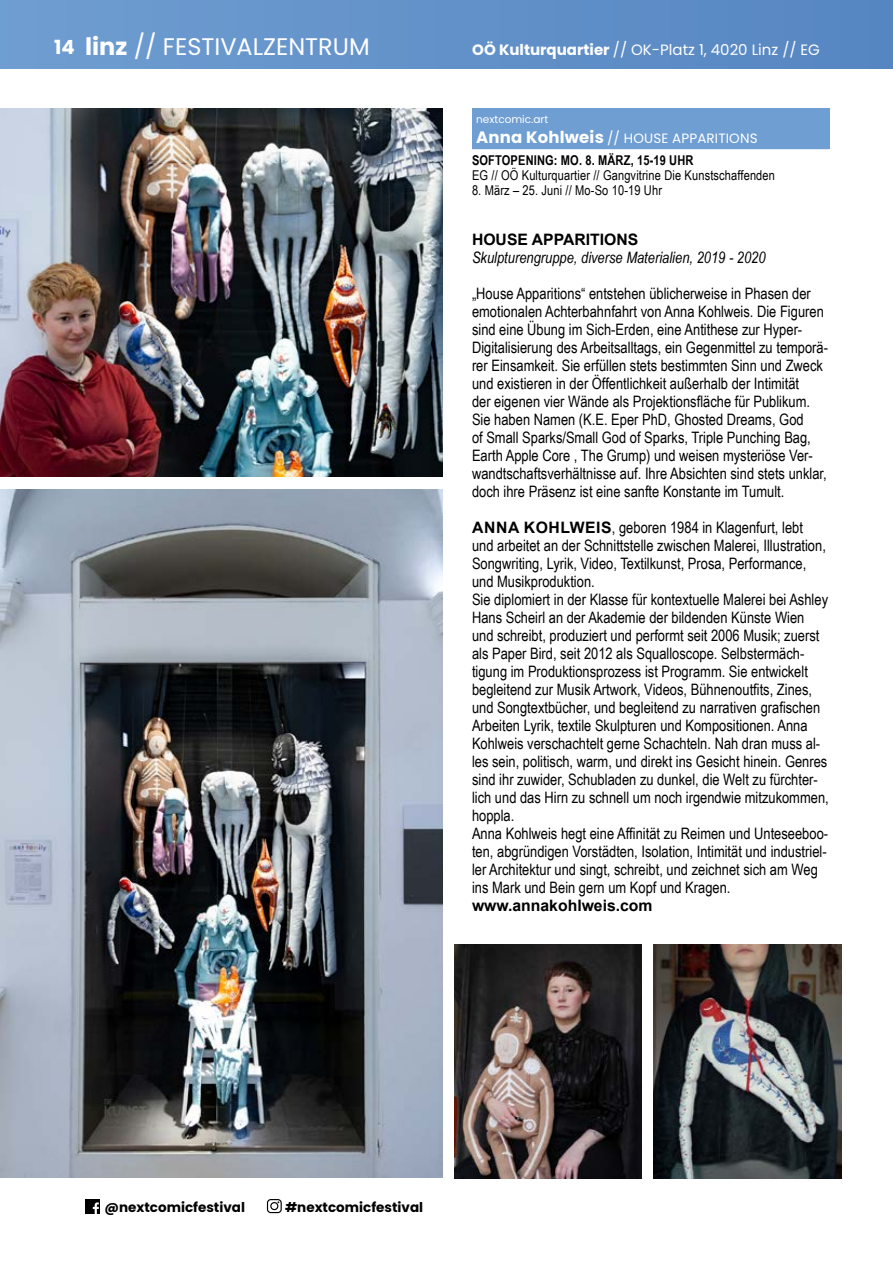
<style>
.page{position:relative;width:893px;height:1263px;background:#fff}
.page>*{position:absolute;margin:0;border:0;box-sizing:border-box;transform-origin:0 0}
.t1{font:24px "Poppins";color:#fff}
.t2{font:15.75px/18px "Arial Narrow";color:#000}
.t3{font:italic 15.75px "Arial Narrow";color:#000}
.t4{font:700 15.75px "Arial";color:#000}
.t5{font:15px "Poppins";color:#fff}
.t6{font:13.5px "Arial Narrow";letter-spacing:.01em;color:#000}
.t7{font:700 13.5px "Poppins";color:#000}
.t8{font:13.5px "Poppins";letter-spacing:.01em;color:#fff}
.t9{font:700 13.5px "Arial Narrow";letter-spacing:.01em;color:#000}
.t10{font:10.5px "Poppins";color:#fff}
.s1{font-weight:700;font-size:19.5px}
.s2{font-weight:700}
.s3{font-weight:700;font-size:16.5px}
.s4{font-family:"Arial";font-weight:700}
</style>
<div class="page">
<div style="left:85px;top:1199px;width:15px;height:15px;background:#000"></div>
<svg style="left:93px;top:1202px;width:6px;height:12px"></svg>
<svg style="left:266px;top:1199px;width:16px;height:15px"></svg>
<div style="left:267px;top:1199px;width:15px;height:14px;border:1px solid #000;border-radius:3px"></div>
<div style="left:270px;top:1202px;width:8px;height:8px;border:1px solid #000;border-radius:50%"></div>
<div style="left:472px;top:108px;width:357px;height:41px;background:#6f9ed2"></div>
<img style="left:0;top:108px;width:442px;height:368px">
<img style="left:0;top:489px;width:442px;height:689px">
<img style="left:454px;top:944px;width:188px;height:234px">
<img style="left:654px;top:944px;width:187px;height:234px">
<div style="left:0;top:0;width:893px;height:68px;background:#6291c9"></div>
<h1 class="t1" style="left:54px;top:33px;width:317px"><span class="s1">14</span> <span class="s2">linz</span> // FESTIVALZENTRUM</h1>
<p class="t5" style="left:472px;top:41px;width:349px"><span class="s2">OÖ Kulturquartier</span> // OK-Platz 1, 4020 Linz // EG</p>
<p class="t10" style="left:476px;top:113px;width:73px">nextcomic.art</p>
<p class="t8" style="left:476px;top:130px;width:283px"><span class="s3">Anna Kohlweis</span> // HOUSE APPARITIONS</p>
<p class="t9" style="left:472px;top:150px;width:223px">SOFTOPENING: MO. 8. MÄRZ, 15-19 UHR</p>
<p class="t6" style="left:472px;top:165px;width:305px">EG // OÖ Kulturquartier // Gangvitrine Die Kunstschaffenden</p>
<p class="t6" style="left:472px;top:180px;width:192px">8. März – 25. Juni // Mo-So 10-19 Uhr</p>
<p class="t4" style="left:472px;top:228px;width:168px">HOUSE APPARITIONS</p>
<p class="t3" style="left:472px;top:246px;width:295px">Skulpturengruppe, diverse Materialien, 2019 - 2020</p>
<p class="t2" style="left:472px;top:284px;width:358px">„House Apparitions“ entstehen üblicherweise in Phasen der emotionalen Achterbahnfahrt von Anna Kohlweis. Die Figuren sind eine Übung im Sich-Erden, eine Antithese zur Hyper-Digitalisierung des Arbeitsalltags, ein Gegenmittel zu temporä&shy;rer Einsamkeit. Sie erfüllen stets bestimmten Sinn und Zweck und existieren in der Öffentlichkeit außerhalb der Intimität<br>der eigenen vier Wände als Projektionsfläche für Publikum.<br>Sie haben Namen (K.E. Eper PhD, Ghosted Dreams, God<br>of Small Sparks/Small God of Sparks, Triple Punching Bag, Earth Apple Core , The Grump) und weisen mysteriöse Ver&shy;wandtschaftsverhältnisse auf. Ihre Absichten sind stets unklar, doch ihre Präsenz ist eine sanfte Konstante im Tumult.</p>
<p class="t2" style="left:472px;top:518px;width:358px"><span class="s4">ANNA KOHLWEIS</span>, geboren 1984 in Klagenfurt, lebt<br>und arbeitet an der Schnittstelle zwischen Malerei, Illustration, Songwriting, Lyrik, Video, Textilkunst, Prosa, Performance, und Musikproduktion.<br>Sie diplomiert in der Klasse für kontextuelle Malerei bei Ashley Hans Scheirl an der Akademie der bildenden Künste Wien und schreibt, produziert und performt seit 2006 Musik; zuerst als Paper Bird, seit 2012 als Squalloscope. Selbstermäch&shy;tigung im Produktionsprozess ist Programm. Sie entwickelt begleitend zur Musik Artwork, Videos, Bühnenoutfits, Zines, und Songtextbücher, und begleitend zu narrativen grafischen Arbeiten Lyrik, textile Skulpturen und Kompositionen. Anna Kohlweis verschachtelt gerne Schachteln. Nah dran muss al&shy;les sein, politisch, warm, und direkt ins Gesicht hinein. Genres sind ihr zuwider, Schubladen zu dunkel, die Welt zu fürchter&shy;lich und das Hirn zu schnell um noch irgendwie mitzukommen, hoppla.<br>Anna Kohlweis hegt eine Affinität zu Reimen und Unteseeboo&shy;ten, abgründigen Vorstädten, Isolation, Intimität und industriel&shy;ler Architektur und singt, schreibt, und zeichnet sich am Weg ins Mark und Bein gern um Kopf und Kragen.</p>
<p class="t4" style="left:472px;top:894px;width:182px">www.annakohlweis.com</p>
<p class="t7" style="left:105px;top:1200px;width:142px">@nextcomicfestival</p>
<p class="t7" style="left:285px;top:1200px;width:140px">#nextcomicfestival</p>
</div>
